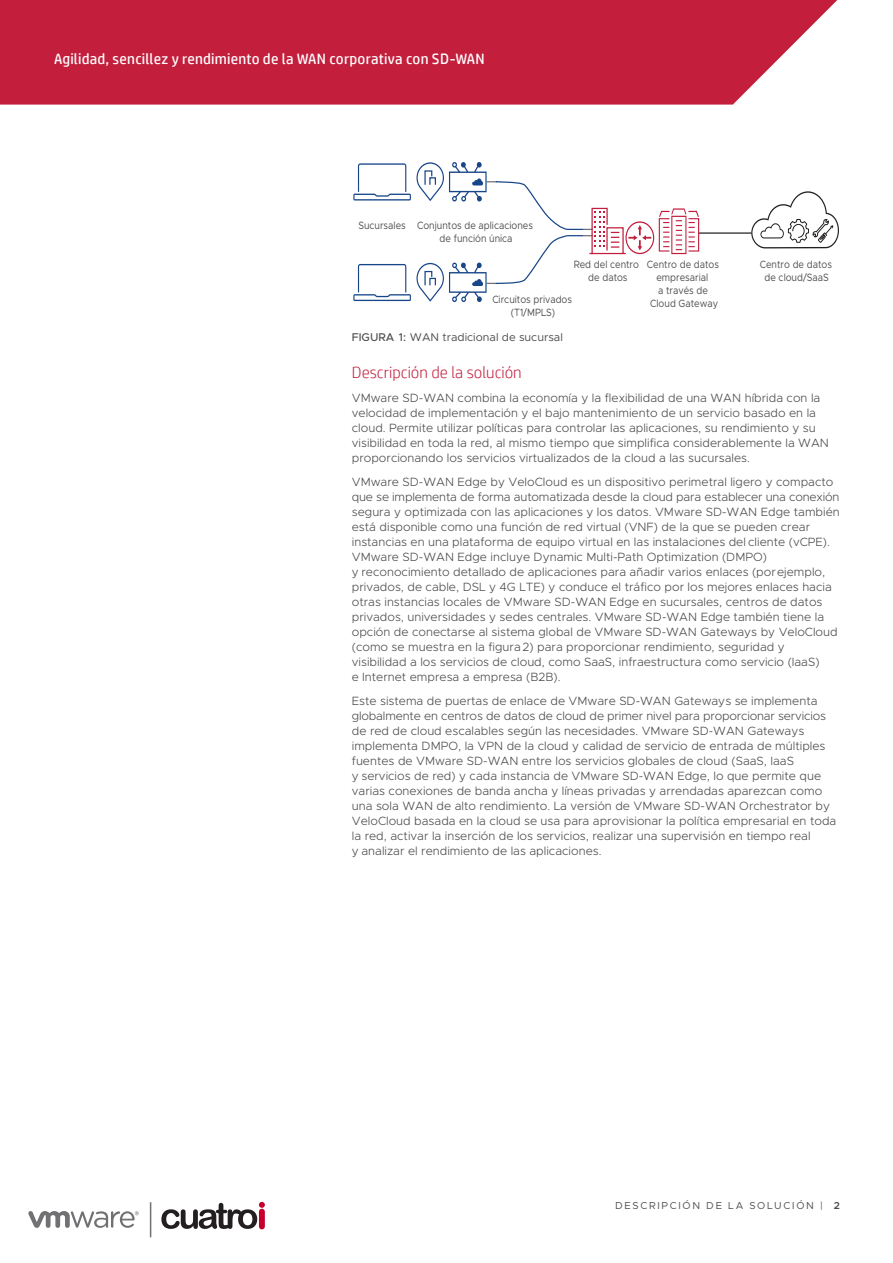
<style>
.page{position:relative;width:893px;height:1263px;background:#fff}
.page>*{position:absolute;margin:0;border:0;box-sizing:border-box;transform-origin:0 0}
.t1{font:300 16.5px "HP Simplified";color:#c31f3d}
.t2{font:15px "HP Simplified";letter-spacing:.015em;color:#fff}
.t3{font:300 12px/15px "Metropolis";color:#4b4c4d}
.t4{font:11.25px "Metropolis";color:#4b4c4d}
.t5{font:10.5px/12.8px "Metropolis";color:#4c4d4e;text-align:center;scale:.88 1}
.t6{font:10.2px "Metropolis";letter-spacing:.17em;color:#4b4c4d}
.s1{font-weight:500}
.s2{font-weight:600}
</style>
<div class="page">
<svg style="left:0;top:0;width:837px;height:105px;background:#c62d49"></svg>
<hr style="left:698px;top:232px;width:53px;height:2px;background:#231f20">
<svg style="left:751px;top:191px;width:88px;height:57px"></svg>
<svg style="left:353px;top:162px;width:347px;height:141px"></svg>
<div style="left:429px;top:177px;width:7px;height:8px;border:1px solid #174689"></div>
<svg style="left:161px;top:1202px;width:104px;height:27px"></svg>
<div style="left:259px;top:1209px;width:6px;height:20px;background:#c5002e;border-radius:3px"></div>
<svg style="left:28px;top:1211px;width:111px;height:17px"></svg>
<hr style="left:150px;top:1202px;width:1px;height:35px;background:#717174">
<p class="t2" style="left:54px;top:50px;width:432px">Agilidad, sencillez y rendimiento de la WAN corporativa con SD-WAN</p>
<p class="t5" style="left:358px;top:219px;width:55px">Sucursales</p>
<p class="t5" style="left:417px;top:219px;width:133px">Conjuntos de aplicaciones de función única</p>
<p class="t5" style="left:574px;top:258px;width:76px">Red del centro de datos</p>
<p class="t5" style="left:760px;top:258px;width:84px">Centro de datos de cloud/SaaS</p>
<p class="t5" style="left:647px;top:258px;width:84px">Centro de datos empresarial<br>a través de<br>Cloud Gateway</p>
<p class="t5" style="left:492px;top:293px;width:92px">Circuitos privados (T1/MPLS)</p>
<p class="t4" style="left:352px;top:330px;width:213px"><span class="s1">FIGURA 1:</span> WAN tradicional de sucursal</p>
<h1 class="t1" style="left:352px;top:363px;width:171px">Descripción de la solución</h1>
<p class="t3" style="left:352px;top:390px;width:479px">VMware SD-WAN combina la economía y la flexibilidad de una WAN híbrida con la velocidad de implementación y el bajo mantenimiento de un servicio basado en la cloud. Permite utilizar políticas para controlar las aplicaciones, su rendimiento y su visibilidad en toda la red, al mismo tiempo que simplifica considerablemente la WAN proporcionando los servicios virtualizados de la cloud a las sucursales.</p>
<p class="t3" style="left:352px;top:474px;width:489px">VMware SD-WAN Edge by VeloCloud es un dispositivo perimetral ligero y compacto que se implementa de forma automatizada desde la cloud para establecer una conexión segura y optimizada con las aplicaciones y los datos. VMware SD-WAN Edge también está disponible como una función de red virtual (VNF) de la que se pueden crear instancias en una plataforma de equipo virtual en las instalaciones del cliente (vCPE).<br>VMware SD-WAN Edge incluye Dynamic Multi-Path Optimization (DMPO)<br>y reconocimiento detallado de aplicaciones para añadir varios enlaces (porejemplo, privados, de cable, DSL y 4G LTE) y conduce el tráfico por los mejores enlaces hacia otras instancias locales de VMware SD-WAN Edge en sucursales, centros de datos privados, universidades y sedes centrales. VMware SD-WAN Edge también tiene la opción de conectarse al sistema global de VMware SD-WAN Gateways by VeloCloud (como se muestra en la figura2) para proporcionar rendimiento, seguridad y visibilidad a los servicios de cloud, como SaaS, infraestructura como servicio (IaaS)<br>e Internet empresa a empresa (B2B).</p>
<p class="t3" style="left:352px;top:693px;width:486px">Este sistema de puertas de enlace de VMware SD-WAN Gateways se implementa globalmente en centros de datos de cloud de primer nivel para proporcionar servicios de red de cloud escalables según las necesidades. VMware SD-WAN Gateways implementa DMPO, la VPN de la cloud y calidad de servicio de entrada de múltiples fuentes de VMware SD-WAN entre los servicios globales de cloud (SaaS, IaaS<br>y servicios de red) y cada instancia de VMware SD-WAN Edge, lo que permite que varias conexiones de banda ancha y líneas privadas y arrendadas aparezcan como una sola WAN de alto rendimiento. La versión de VMware SD-WAN Orchestrator by VeloCloud basada en la cloud se usa para aprovisionar la política empresarial en toda la red, activar la inserción de los servicios, realizar una supervisión en tiempo real<br>y analizar el rendimiento de las aplicaciones.</p>
<p class="t6" style="left:615px;top:1199px;width:226px">DESCRIPCIÓN DE LA SOLUCIÓN | <span class="s2">2</span></p>
</div>
